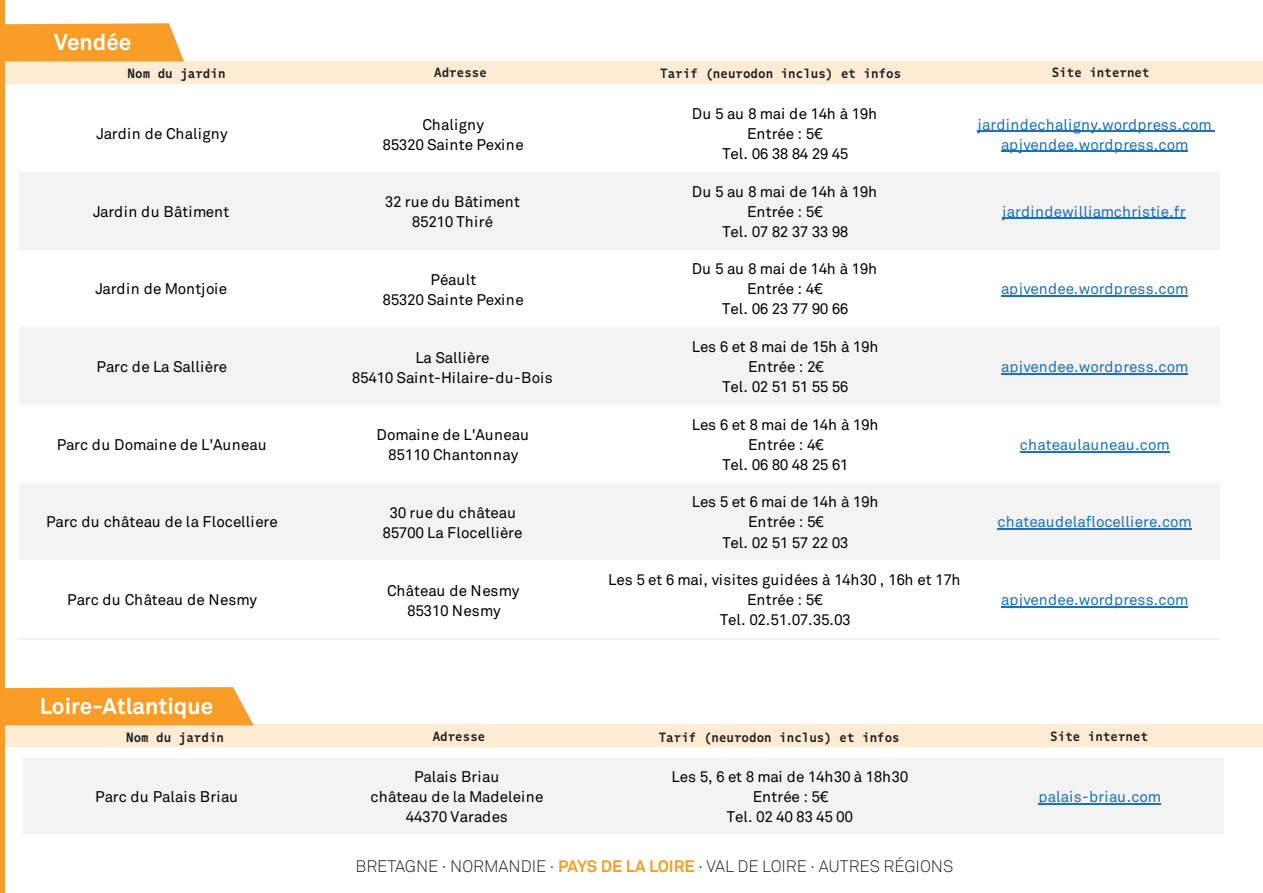
<style>
.page{position:relative;width:1263px;height:893px;background:#fff}
.page>*{position:absolute;margin:0;border:0;box-sizing:border-box;transform-origin:0 0}
.t1{font:700 22.5px "Akkurat Std";color:#fff}
.t2{font:300 16.5px "Akkurat Std";color:#231f20}
.t3{font:15.3px/20px "Akkurat Std";letter-spacing:-.01em;color:#010101;text-align:center}
.t4{font:15.3px/20px "Akkurat Std";letter-spacing:.005em;color:#1c71b9;text-align:center}
.t5{font:15.3px "Akkurat Std";letter-spacing:.015em;color:#010101}
.t6{font:700 13.5px "Comb Pro";color:#231f20}
.s1{font-weight:700;color:#f99d26}
</style>
<div class="page">
<svg style="left:4px;top:23px;width:180px;height:38px;background:#f9a233"></svg>
<div style="left:0;top:61px;width:1263px;height:22px;background:#fdebd4"></div>
<div style="left:4px;top:687px;width:250px;height:38px;background:#f99d26"></div>
<div style="left:5px;top:725px;width:1258px;height:22px;background:#fdebd4"></div>
<div style="left:19px;top:172px;width:1201px;height:79px;background:#f3f3f3"></div>
<div style="left:19px;top:250px;width:1201px;height:79px;background:#fff"></div>
<div style="left:19px;top:327px;width:1201px;height:79px;background:#f3f3f3"></div>
<div style="left:19px;top:405px;width:1201px;height:79px;background:#fff"></div>
<div style="left:19px;top:483px;width:1201px;height:79px;background:#f3f3f3"></div>
<div style="left:19px;top:560px;width:1201px;height:79px;background:#fff"></div>
<hr style="left:19px;top:638px;width:1201px;height:1px;background:#f3f3f3">
<hr style="left:977px;top:131px;width:238px;height:1px;background:#1c71b9">
<hr style="left:1001px;top:151px;width:187px;height:1px;background:#1c71b9">
<hr style="left:1002px;top:218px;width:184px;height:1px;background:#1c71b9">
<hr style="left:1001px;top:296px;width:187px;height:1px;background:#1c71b9">
<hr style="left:1001px;top:373px;width:187px;height:1px;background:#1c71b9">
<hr style="left:1020px;top:451px;width:149px;height:1px;background:#1c71b9">
<hr style="left:997px;top:529px;width:194px;height:1px;background:#1c71b9">
<hr style="left:1001px;top:606px;width:187px;height:1px;background:#1c71b9">
<div style="left:24px;top:758px;width:1200px;height:78px;background:#f3f3f3"></div>
<hr style="left:24px;top:835px;width:1200px;height:1px;background:#fff">
<hr style="left:1038px;top:803px;width:123px;height:1px;background:#1c71b9">
<hr style="left:0;top:0;width:4px;height:893px;background:#f99d26">
<h1 class="t1" style="left:54px;top:28px;width:79px">Vendée</h1>
<p class="t6" style="left:128px;top:63px;width:99px">Nom du jardin</p>
<p class="t6" style="left:434px;top:63px;width:54px">Adresse</p>
<p class="t6" style="left:660px;top:64px;width:243px">Tarif (neurodon inclus) et infos</p>
<p class="t6" style="left:1052px;top:63px;width:99px">Site internet</p>
<p class="t5" style="left:97px;top:125px;width:133px">Jardin de Chaligny</p>
<p class="t3" style="left:382px;top:114px;width:143px">Chaligny<br>85320 Sainte Pexine</p>
<p class="t3" style="left:692px;top:104px;width:187px">Du 5 au 8 mai de 14h à 19h<br>Entrée : 5€<br>Tel. 06 38 84 29 45</p>
<p class="t4" style="left:977px;top:114px;width:236px">jardindechaligny.wordpress.com apjvendee.wordpress.com</p>
<p class="t3" style="left:93px;top:201px;width:138px">Jardin du Bâtiment</p>
<p class="t3" style="left:385px;top:192px;width:137px">32 rue du Bâtiment<br>85210 Thiré</p>
<p class="t3" style="left:692px;top:181px;width:187px">Du 5 au 8 mai de 14h à 19h<br>Entrée : 5€<br>Tel. 07 82 37 33 98</p>
<p class="t3" style="left:95px;top:279px;width:133px">Jardin de Montjoie</p>
<p class="t3" style="left:382px;top:270px;width:143px">Péault<br>85320 Sainte Pexine</p>
<p class="t3" style="left:692px;top:259px;width:187px">Du 5 au 8 mai de 14h à 19h<br>Entrée : 4€<br>Tel. 06 23 77 90 66</p>
<p class="t3" style="left:97px;top:357px;width:132px">Parc de La Sallière</p>
<p class="t3" style="left:352px;top:347px;width:202px">La Sallière<br>85410 Saint-Hilaire-du-Bois</p>
<p class="t3" style="left:692px;top:337px;width:188px">Les 6 et 8 mai de 15h à 19h<br>Entrée : 2€<br>Tel. 02 51 51 55 56</p>
<p class="t3" style="left:57px;top:435px;width:211px">Parc du Domaine de L'Auneau</p>
<p class="t3" style="left:377px;top:425px;width:154px">Domaine de L'Auneau<br>85110 Chantonnay</p>
<p class="t3" style="left:692px;top:415px;width:188px">Les 6 et 8 mai de 14h à 19h<br>Entrée : 4€<br>Tel. 06 80 48 25 61</p>
<p class="t3" style="left:46px;top:512px;width:233px">Parc du château de la Flocelliere</p>
<p class="t3" style="left:382px;top:503px;width:142px">30 rue du château<br>85700 La Flocellière</p>
<p class="t3" style="left:692px;top:492px;width:188px">Les 5 et 6 mai de 14h à 19h<br>Entrée : 5€<br>Tel. 02 51 57 22 03</p>
<p class="t3" style="left:67px;top:590px;width:191px">Parc du Château de Nesmy</p>
<p class="t3" style="left:387px;top:581px;width:134px">Château de Nesmy<br>85310 Nesmy</p>
<p class="t3" style="left:608px;top:570px;width:354px">Les 5 et 6 mai, visites guidées à 14h30 , 16h et 17h<br>Entrée : 5€<br>Tel. 02.51.07.35.03</p>
<h1 class="t1" style="left:40px;top:692px;width:175px">Loire-Atlantique</h1>
<p class="t4" style="left:1002px;top:201px;width:185px">jardindewilliamchristie.fr</p>
<p class="t4" style="left:1001px;top:279px;width:189px">apjvendee.wordpress.com</p>
<p class="t4" style="left:1001px;top:357px;width:189px">apjvendee.wordpress.com</p>
<p class="t4" style="left:1020px;top:435px;width:151px">chateaulauneau.com</p>
<p class="t4" style="left:997px;top:512px;width:196px">chateaudelaflocelliere.com</p>
<p class="t4" style="left:1001px;top:590px;width:189px">apjvendee.wordpress.com</p>
<p class="t6" style="left:126px;top:727px;width:99px">Nom du jardin</p>
<p class="t6" style="left:433px;top:726px;width:54px">Adresse</p>
<p class="t6" style="left:659px;top:727px;width:243px">Tarif (neurodon inclus) et infos</p>
<p class="t6" style="left:1050px;top:726px;width:99px">Site internet</p>
<p class="t3" style="left:95px;top:787px;width:144px">Parc du Palais Briau</p>
<p class="t3" style="left:370px;top:767px;width:175px">Palais Briau<br>château de la Madeleine<br>44370 Varades</p>
<p class="t3" style="left:672px;top:767px;width:238px">Les 5, 6 et 8 mai de 14h30 à 18h30<br>Entrée : 5€<br>Tel. 02 40 83 45 00</p>
<p class="t2" style="left:356px;top:857px;width:599px">BRETAGNE · NORMANDIE · <span class="s1">PAYS DE LA LOIRE</span> · VAL DE LOIRE · AUTRES RÉGIONS</p>
<p class="t4" style="left:1038px;top:787px;width:124px">palais-briau.com</p>
</div>
